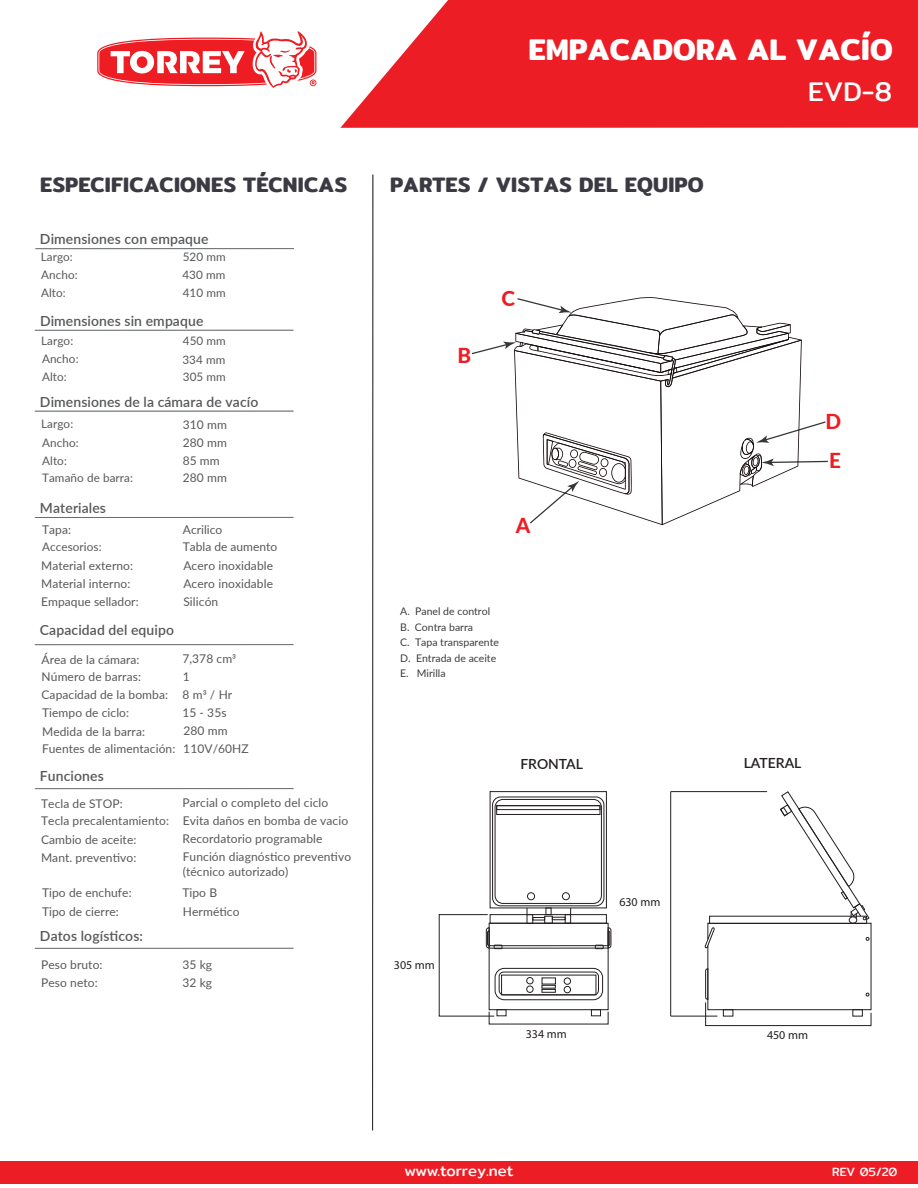
<style>
.page{position:relative;width:918px;height:1188px;background:#fff}
.page>*{position:absolute;margin:0;border:0;box-sizing:border-box;transform-origin:0 0}
.t1{font:600 30px "Mitr";color:#fff}
.t2{font:27px "Mitr";color:#fff}
.t3{font:600 21px "Mitr";letter-spacing:.01em;color:#3b3a43}
.t4{font:800 20.7px "Lato";color:#ee1d23}
.t5{font:15px "Mitr";color:#fff}
.t6{font:600 13.95px "Lato";letter-spacing:.01em;color:#57585a}
.t7{font:600 13.95px "Lato";color:#231f20}
.t8{font:12px/18px "Lato";letter-spacing:.005em;color:#57585a}
.t9{font:12px "Myriad Pro";color:#231f20}
.t10{font:12px "Mitr";color:#fff}
.t11{font:11.7px/18px "Lato";letter-spacing:.01em;color:#57585a;text-align:justify}
.t12{font:10.5px/15.6px "Lato";color:#3a3c3e}
</style>
<div class="page">
<div style="left:0;top:1161px;width:918px;height:23px;background:#ec1d25"></div>
<svg style="left:340px;top:0;width:578px;height:128px;background:#ed323a"></svg>
<svg style="left:97px;top:31px;width:220px;height:57px"></svg>
<hr style="left:35px;top:948px;width:259px;height:1px;background:#686c6d">
<svg style="left:35px;top:645px;width:259px;height:1px"></svg>
<hr style="left:35px;top:644px;width:259px;height:1px;background:#686c6d">
<svg style="left:35px;top:789px;width:258px;height:1px"></svg>
<hr style="left:35px;top:788px;width:259px;height:1px;background:#686c6d">
<hr style="left:35px;top:517px;width:259px;height:1px;background:#686c6d">
<svg style="left:373px;top:175px;width:1px;height:955px"></svg>
<hr style="left:372px;top:175px;width:1px;height:955px;background:#231f20">
<hr style="left:35px;top:411px;width:259px;height:1px;background:#686c6d">
<hr style="left:35px;top:330px;width:259px;height:1px;background:#686c6d">
<svg style="left:35px;top:249px;width:259px;height:1px"></svg>
<hr style="left:35px;top:248px;width:259px;height:1px;background:#686c6d">
<svg style="left:472px;top:297px;width:356px;height:228px"></svg>
<hr style="left:671px;top:791px;width:96px;height:1px;background:#231f20">
<hr style="left:670px;top:792px;width:1px;height:224px;background:#231f20">
<hr style="left:671px;top:1016px;width:46px;height:1px;background:#231f20">
<div style="left:490px;top:791px;width:117px;height:117px;border:1px solid #231f20"></div>
<div style="left:492px;top:797px;width:112px;height:109px;border:1px solid #231f20;border-radius:8px"></div>
<div style="left:495px;top:799px;width:107px;height:105px;border:1px solid #231f20;border-radius:8px"></div>
<div style="left:496px;top:805px;width:104px;height:10px;border:1px solid #231f20"></div>
<div style="left:496px;top:805px;width:104px;height:5px;border:1px solid #231f20"></div>
<div style="left:527px;top:892px;width:8px;height:8px;border:1px solid #231f20;border-radius:50%"></div>
<div style="left:562px;top:892px;width:8px;height:8px;border:1px solid #231f20;border-radius:50%"></div>
<div style="left:489px;top:923px;width:119px;height:87px;border:1px solid #231f20"></div>
<div style="left:490px;top:914px;width:117px;height:9px;border:1px solid #231f20"></div>
<div style="left:495px;top:968px;width:108px;height:32px;border:1px solid #231f20;border-radius:9px"></div>
<div style="left:499px;top:972px;width:100px;height:23px;border:1px solid #231f20;border-radius:5px"></div>
<div style="left:501px;top:975px;width:95px;height:20px;border:1px solid #231f20"></div>
<div style="left:497px;top:1009px;width:9px;height:7px;border:1px solid #231f20"></div>
<div style="left:591px;top:1009px;width:10px;height:7px;border:1px solid #231f20"></div>
<div style="left:527px;top:914px;width:6px;height:10px;border:1px solid #231f20"></div>
<div style="left:565px;top:914px;width:6px;height:9px;border:1px solid #231f20"></div>
<div style="left:544px;top:916px;width:9px;height:7px;border:1px solid #231f20"></div>
<hr style="left:489px;top:945px;width:119px;height:1px;background:#231f20">
<hr style="left:489px;top:948px;width:119px;height:1px;background:#231f20">
<svg style="left:595px;top:927px;width:16px;height:22px"></svg>
<svg style="left:527px;top:908px;width:44px;height:12px"></svg>
<div style="left:564px;top:978px;width:7px;height:7px;border:1px solid #231f20;border-radius:50%"></div>
<div style="left:564px;top:986px;width:7px;height:7px;border:1px solid #231f20;border-radius:50%"></div>
<div style="left:526px;top:977px;width:7px;height:7px;border:1px solid #231f20;border-radius:50%"></div>
<div style="left:526px;top:986px;width:7px;height:7px;border:1px solid #231f20;border-radius:50%"></div>
<div style="left:542px;top:985px;width:14px;height:3px;border:1px solid #231f20"></div>
<div style="left:542px;top:989px;width:14px;height:4px;border:1px solid #231f20"></div>
<svg style="left:439px;top:914px;width:63px;height:103px"></svg>
<svg style="left:705px;top:791px;width:166px;height:235px"></svg>
<h1 class="t1" style="left:529px;top:27px;width:366px">EMPACADORA AL VACÍO</h1>
<h2 class="t2" style="left:808px;top:72px;width:85px">EVD-8</h2>
<h3 class="t3" style="left:40px;top:169px;width:308px">ESPECIFICACIONES TÉCNICAS</h3>
<h3 class="t3" style="left:390px;top:169px;width:315px">PARTES / VISTAS DEL EQUIPO</h3>
<p class="t6" style="left:40px;top:229px;width:170px">Dimensiones con empaque</p>
<p class="t11" style="left:41px;top:248px;width:34px">Largo:</p>
<p class="t11" style="left:41px;top:283px;width:26px">Alto:</p>
<p class="t11" style="left:182px;top:248px;width:45px">520 mm 430 mm 410 mm</p>
<p class="t11" style="left:182px;top:332px;width:45px">450 mm 334 mm 305 mm</p>
<p class="t8" style="left:183px;top:415px;width:46px">310 mm<br>280 mm<br>85 mm<br>280 mm</p>
<p class="t11" style="left:41px;top:266px;width:38px">Ancho:</p>
<p class="t6" style="left:40px;top:311px;width:165px">Dimensiones sin empaque</p>
<p class="t11" style="left:41px;top:332px;width:34px">Largo:</p>
<p class="t11" style="left:42px;top:368px;width:26px">Alto:</p>
<p class="t11" style="left:42px;top:350px;width:38px">Ancho:</p>
<p class="t6" style="left:40px;top:391px;width:220px">Dimensiones de la cámara de vacío</p>
<p class="t11" style="left:41px;top:415px;width:34px">Largo:</p>
<p class="t11" style="left:42px;top:451px;width:26px">Alto:</p>
<p class="t11" style="left:42px;top:433px;width:38px">Ancho:</p>
<p class="t11" style="left:42px;top:468px;width:93px">Tamaño de barra:</p>
<p class="t6" style="left:40px;top:498px;width:68px">Materiales</p>
<p class="t11" style="left:42px;top:538px;width:61px">Accesorios:</p>
<p class="t8" style="left:41px;top:556px;width:94px">Material externo:<br>Material interno:</p>
<p class="t6" style="left:40px;top:620px;width:136px">Capacidad del equipo</p>
<p class="t8" style="left:42px;top:650px;width:128px">Área de la cámara:<br>Número de barras:<br>Capacidad de la bomba:<br>Tiempo de ciclo:</p>
<p class="t8" style="left:183px;top:520px;width:41px">Acrilico</p>
<p class="t8" style="left:183px;top:556px;width:91px">Acero inoxidable<br>Acero inoxidable</p>
<p class="t8" style="left:42px;top:520px;width:31px">Tapa:</p>
<p class="t8" style="left:183px;top:537px;width:96px">Tabla de aumento</p>
<p class="t8" style="left:41px;top:592px;width:99px">Empaque sellador:</p>
<p class="t8" style="left:183px;top:592px;width:36px">Silicón</p>
<p class="t8" style="left:182px;top:649px;width:55px">7,378 cm3<br>1<br>8 m3 / Hr<br>15 - 35s</p>
<p class="t8" style="left:42px;top:722px;width:104px">Medida de la barra:</p>
<p class="t8" style="left:184px;top:721px;width:46px">280 mm</p>
<p class="t8" style="left:42px;top:739px;width:208px">Fuentes de alimentación: 110V/60HZ</p>
<p class="t6" style="left:40px;top:766px;width:65px">Funciones</p>
<p class="t8" style="left:41px;top:794px;width:130px">Tecla de STOP:<br>Tecla precalentamiento:<br>Cambio de aceite:<br>Mant. preventivo:</p>
<p class="t8" style="left:42px;top:884px;width:91px">Tipo de enchufe:</p>
<p class="t6" style="left:40px;top:926px;width:105px">Datos logísticos:</p>
<p class="t8" style="left:182px;top:793px;width:170px">Parcial o completo del ciclo<br>Evita daños en bomba de vacio<br>Recordatorio programable<br>Función diagnóstico preventivo</p>
<p class="t8" style="left:182px;top:860px;width:108px;line-height:21.5px">(técnico autorizado)<br>Tipo B</p>
<p class="t8" style="left:42px;top:902px;width:78px">Tipo de cierre:</p>
<p class="t8" style="left:183px;top:902px;width:58px">Hermético</p>
<p class="t8" style="left:41px;top:955px;width:63px">Peso bruto:<br>Peso neto:</p>
<p class="t8" style="left:182px;top:955px;width:31px">35 kg</p>
<p class="t8" style="left:182px;top:973px;width:31px">32 kg</p>
<h3 class="t4" style="left:457px;top:340px;width:15px">B</h3>
<h3 class="t4" style="left:502px;top:283px;width:15px">C</h3>
<h3 class="t4" style="left:516px;top:510px;width:16px">A</h3>
<p class="t12" style="left:400px;top:603px;width:100px">A. Panel de control<br>B. Contra barra<br>C. Tapa transparente<br>D. Entrada de aceite<br>E. Mirilla</p>
<h3 class="t4" style="left:825px;top:406px;width:17px">D</h3>
<h3 class="t4" style="left:829px;top:445px;width:13px">E</h3>
<p class="t7" style="left:520px;top:754px;width:64px">FRONTAL</p>
<p class="t7" style="left:744px;top:753px;width:59px">LATERAL</p>
<p class="t9" style="left:394px;top:957px;width:43px">305 mm</p>
<p class="t9" style="left:526px;top:1026px;width:43px">334 mm</p>
<p class="t9" style="left:619px;top:894px;width:43px">630 mm</p>
<p class="t9" style="left:767px;top:1028px;width:43px">450 mm</p>
<p class="t5" style="left:404px;top:1160px;width:111px">www.torrey.net</p>
<p class="t10" style="left:832px;top:1163px;width:67px">REV 05/20</p>
</div>
